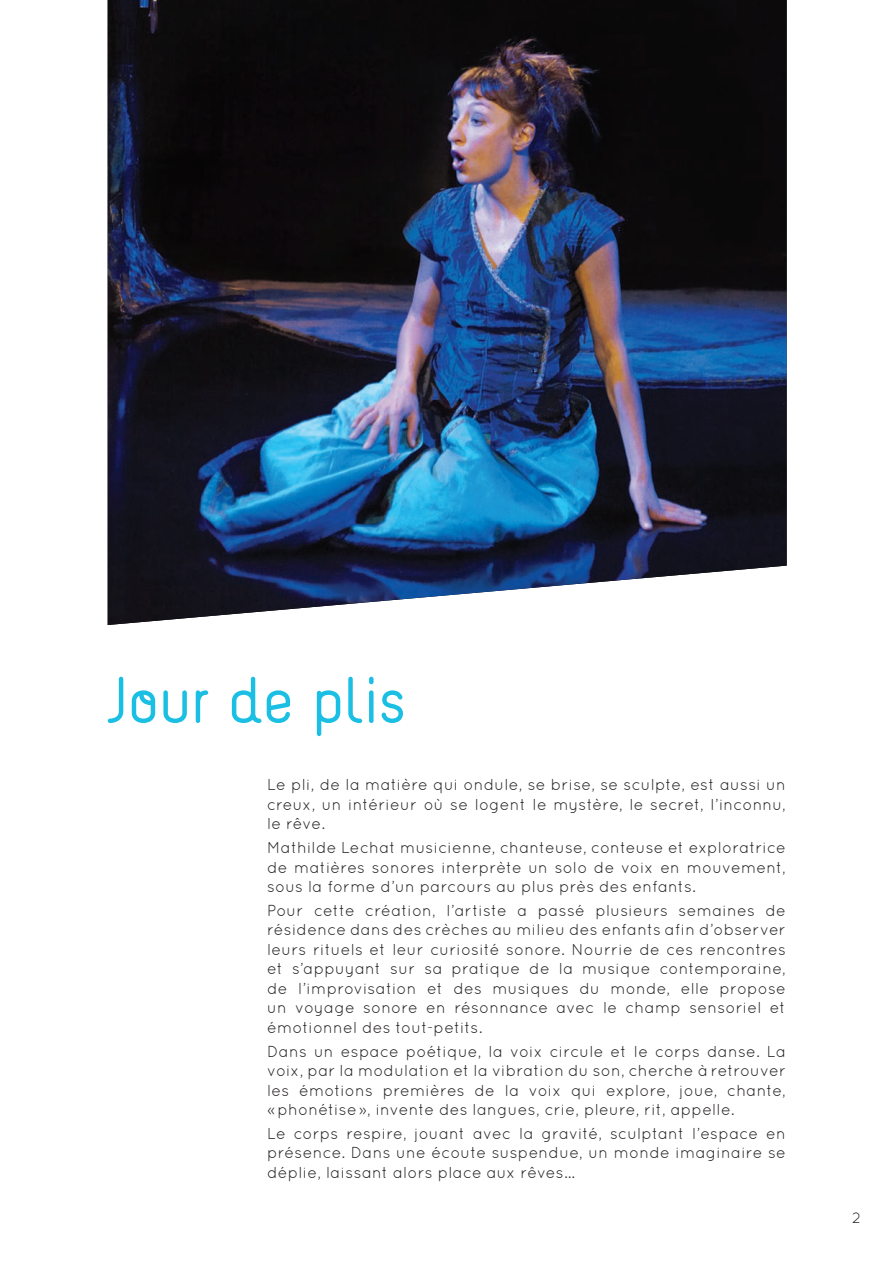
<style>
.page{position:relative;width:893px;height:1263px;background:#fff}
.page>*{position:absolute;margin:0;border:0;box-sizing:border-box;transform-origin:0 0}
.TITRE_dossier_Plis{font:57px "Naiv";color:#1cbfe4}
.courant1{font:15.9px/19.5px "Quicksand";letter-spacing:.015em;color:#231f20;text-align:justify}
.t1{font:15px "Quicksand";color:#231f20}
</style>
<div class="page">
<img style="left:108px;top:0;width:679px;height:625px">
<p class="TITRE_dossier_Plis" style="left:106px;top:663px;width:301px">Jour de plis</p>
<p class="courant1" style="left:267px;top:775px;width:520px">Le pli, de la matière qui ondule, se brise, se sculpte, est aussi un creux, un intérieur où se logent le mystère, le secret, l’inconnu, le rêve.</p>
<p class="courant1" style="left:267px;top:838px;width:520px">Mathilde Lechat musicienne, chanteuse, conteuse et exploratrice de matières sonores interprète un solo de voix en mouvement, sous la forme d’un parcours au plus près des enfants.</p>
<p class="courant1" style="left:267px;top:900px;width:520px">Pour cette création, l’artiste a passé plusieurs semaines de résidence dans des crèches au milieu des enfants afin d’observer leurs rituels et leur curiosité sonore. Nourrie de ces rencontres et s’appuyant sur sa pratique de la musique contemporaine, de l’improvisation et des musiques du monde, elle propose un voyage sonore en résonnance avec le champ sensoriel et émotionnel des tout-petits.</p>
<p class="courant1" style="left:267px;top:1041px;width:520px">Dans un espace poétique, la voix circule et le corps danse. La voix, par la modulation et la vibration du son, cherche à retrouver les émotions premières de la voix qui explore, joue, chante, «phonétise», invente des langues, crie, pleure, rit, appelle.</p>
<p class="courant1" style="left:267px;top:1123px;width:520px">Le corps respire, jouant avec la gravité, sculptant l’espace en présence. Dans une écoute suspendue, un monde imaginaire se déplie, laissant alors place aux rêves…</p>
<p class="t1" style="left:852px;top:1209px;width:10px">2</p>
</div>
